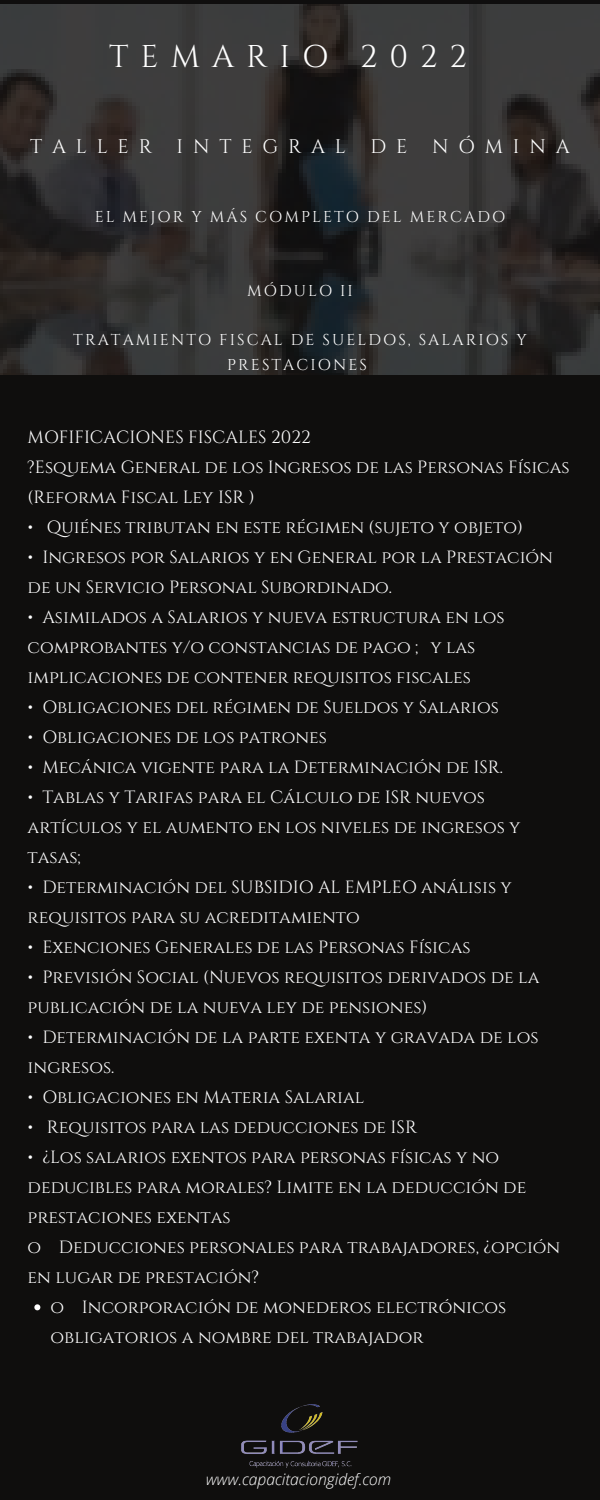
<style>
.page{position:relative;width:600px;height:1500px;background:#0f0e0d}
.page>*{position:absolute;margin:0;border:0;box-sizing:border-box;transform-origin:0 0}
.t1{font:31.4px "Cinzel";letter-spacing:.38em;color:#fff}
.t2{font:19.7px "Cinzel";letter-spacing:.5em;color:#fff}
.t3{font:17.7px/30px "Cinzel";color:#fff}
.t4{font:15.7px/24.8px "Cinzel";letter-spacing:.13em;color:#fff;text-align:center}
.t5{font:italic 300 15.7px "Open Sans";color:#fff}
</style>
<div class="page">
<img style="left:0;top:4px;width:600px;height:370px">
<svg style="left:34px;top:1304px;width:6px;height:6px"></svg>
<img style="left:241px;top:1404px;width:117px;height:64px">
<p class="t1" style="left:109px;top:36px;width:359px">TEMARIO 2022</p>
<p class="t2" style="left:30px;top:134px;width:541px">TALLER INTEGRAL DE NÓMINA</p>
<p class="t4" style="left:95px;top:204px;width:412px">EL MEJOR Y MÁS COMPLETO DEL MERCADO</p>
<p class="t4" style="left:247px;top:279px;width:107px">MÓDULO II</p>
<p class="t4" style="left:73px;top:328px;width:455px">TRATAMIENTO FISCAL DE SUELDOS, SALARIOS Y<br>PRESTACIONES</p>
<p class="t3" style="left:28px;top:422px;width:285px">MOFIFICACIONES FISCALES 2022</p>
<p class="t3" style="left:28px;top:452px;width:544px">?Esquema General de los Ingresos de las Personas Físicas (Reforma Fiscal Ley ISR )</p>
<p class="t3" style="left:28px;top:512px;width:497px">• Quiénes tributan en este régimen (sujeto y objeto)</p>
<p class="t3" style="left:28px;top:542px;width:527px">• Ingresos por Salarios y en General por la Prestación de un Servicio Personal Subordinado.</p>
<p class="t3" style="left:28px;top:602px;width:479px">• Asimilados a Salarios y nueva estructura en los comprobantes y/o constancias de pago ; y las implicaciones de contener requisitos fiscales</p>
<p class="t3" style="left:28px;top:692px;width:473px">• Obligaciones del régimen de Sueldos y Salarios</p>
<p class="t3" style="left:28px;top:722px;width:301px">• Obligaciones de los patrones</p>
<p class="t3" style="left:28px;top:752px;width:477px">• Mecánica vigente para la Determinación de ISR.</p>
<p class="t3" style="left:28px;top:782px;width:495px">• Tablas y Tarifas para el Cálculo de ISR nuevos artículos y el aumento en los niveles de ingresos y tasas;</p>
<p class="t3" style="left:28px;top:872px;width:486px">• Determinación del SUBSIDIO AL EMPLEO análisis y requisitos para su acreditamiento</p>
<p class="t3" style="left:28px;top:932px;width:444px">• Exenciones Generales de las Personas Físicas</p>
<p class="t3" style="left:28px;top:962px;width:513px">• Previsión Social (Nuevos requisitos derivados de la publicación de la nueva ley de pensiones)</p>
<p class="t3" style="left:28px;top:1022px;width:513px">• Determinación de la parte exenta y gravada de los ingresos.</p>
<p class="t3" style="left:28px;top:1082px;width:338px">• Obligaciones en Materia Salarial</p>
<p class="t3" style="left:28px;top:1112px;width:391px">• Requisitos para las deducciones de ISR</p>
<p class="t3" style="left:28px;top:1142px;width:500px">• ¿Los salarios exentos para personas físicas y no deducibles para morales? Limite en la deducción de prestaciones exentas</p>
<p class="t3" style="left:28px;top:1232px;width:534px">o Deducciones personales para trabajadores, ¿opción en lugar de prestación?</p>
<p class="t3" style="left:51px;top:1292px;width:457px">o Incorporación de monederos electrónicos obligatorios a nombre del trabajador</p>
<p class="t5" style="left:206px;top:1468px;width:186px">www.capacitaciongidef.com</p>
</div>
